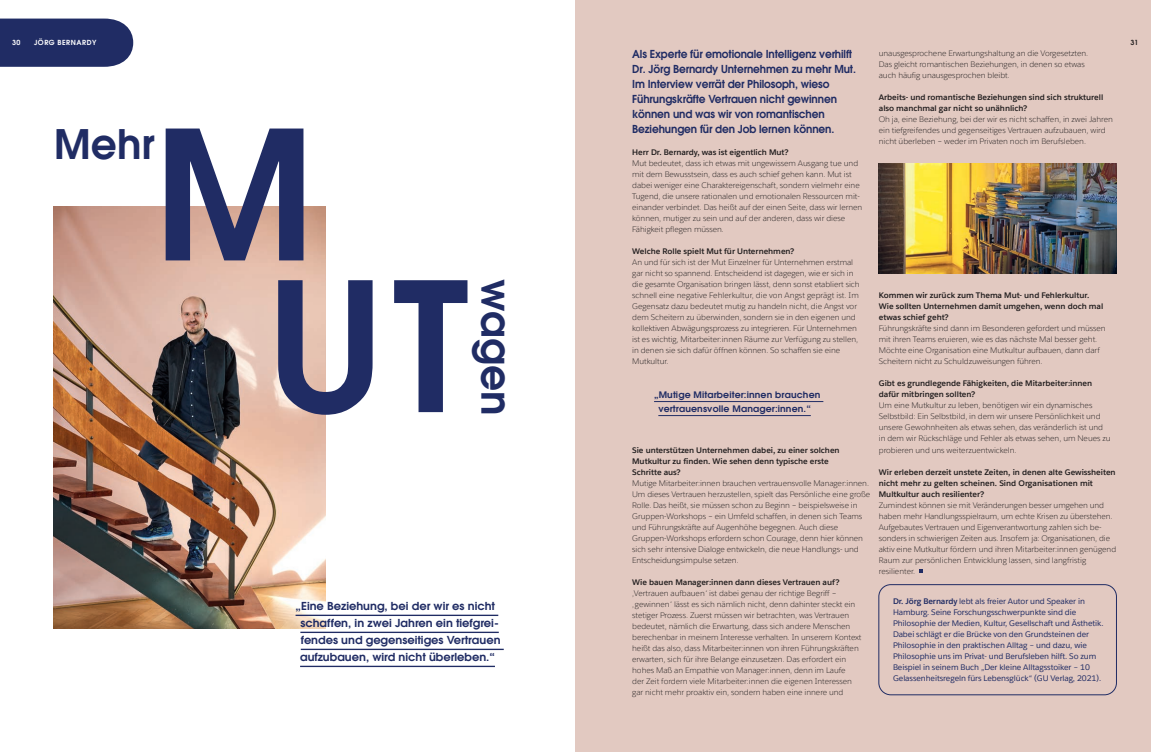
<style>
.page{position:relative;width:1151px;height:752px;background:#fff}
.page>*{position:absolute;margin:0;border:0;box-sizing:border-box;transform-origin:0 0}
.t1{font:600 178.1px/151.5px "Avant Garde";color:#202c64}
.t2{font:600 40.7px "Avant Garde";color:#202c64}
.t3{font:600 11px/15px "Avant Garde";letter-spacing:-.01em;color:#202c64;scale:.96 1}
.t4{font:600 11px/17px "Avant Garde";letter-spacing:-.01em;color:#202c64;text-align:center;scale:1.04 1}
.t5{font:600 9px/14px "Avant Garde";letter-spacing:.015em;color:#202c64;text-align:center;scale:1.04 1}
.t6{font:300 8px/11px "Salesforce Sans";letter-spacing:-.005em;color:#231f20}
.t7{font:700 8px/11px "Salesforce Sans";letter-spacing:-.005em;color:#231f20}
.t8{font:8px/11px "Salesforce Sans";letter-spacing:-.01em;color:#202c64}
.t9{font:600 7px "Avant Garde";letter-spacing:.08em;color:#fff}
.t10{font:600 7px "Avant Garde";color:#231f20}
.s1{font-weight:700}
</style>
<div class="page">
<div style="left:575px;top:0;width:576px;height:751px;background:#e2c9c1"></div>
<div style="left:0;top:19px;width:133px;height:48px;background:#202c64"></div>
<img style="left:53px;top:206px;width:273px;height:422px">
<img style="left:879px;top:163px;width:238px;height:110px">
<hr style="left:296px;top:614px;width:202px;height:1px;background:#202c64">
<hr style="left:300px;top:631px;width:199px;height:1px;background:#202c64">
<hr style="left:301px;top:648px;width:203px;height:1px;background:#202c64">
<hr style="left:300px;top:665px;width:195px;height:1px;background:#202c64">
<div style="left:878px;top:584px;width:239px;height:111px;border:1px solid #202c64;border-radius:12px"></div>
<hr style="left:654px;top:401px;width:169px;height:1px;background:#202c64">
<hr style="left:658px;top:415px;width:153px;height:1px;background:#202c64">
<p class="t9" style="left:34px;top:38px;width:64px">JÖRG BERNARDY</p>
<p class="t9" style="left:12px;top:38px;width:10px">30</p>
<p class="t10" style="left:1130px;top:38px;width:9px">31</p>
<h2 class="t2" style="left:54px;top:118px;width:102px">Mehr</h2>
<h1 class="t1" style="left:268px;top:116px;width:201px;text-indent:-114px">M<br>UT</h1>
<h2 class="t2" style="left:523px;top:278px;width:138px;rotate:90deg">wagen</h2>
<h3 class="t4" style="left:296px;top:597px;width:199px">„Eine Beziehung, bei der wir es nicht schaffen, in zwei Jahren ein tiefgrei&shy;fendes und gegenseitiges Vertrauen aufzubauen, wird nicht überleben.“</h3>
<p class="t3" style="left:632px;top:46px;width:235px">Als Experte für emotionale Intelligenz verhilft Dr. Jörg Bernardy Unternehmen zu mehr Mut.<br>Im Interview verrät der Philosoph, wieso Führungskräfte Vertrauen nicht gewinnen können und was wir von romantischen Beziehungen für den Job lernen können.</p>
<p class="t6" style="left:879px;top:48px;width:211px">unausgesprochene Erwartungshaltung an die Vorgesetzten.<br>Das gleicht romantischen Beziehungen, in denen so etwas auch häufig unausgesprochen bleibt.</p>
<p class="t7" style="left:879px;top:92px;width:226px">Arbeits- und romantische Beziehungen sind sich strukturell also manchmal gar nicht so unähnlich?</p>
<p class="t6" style="left:879px;top:114px;width:235px">Oh ja, eine Beziehung, bei der wir es nicht schaffen, in zwei Jahren ein tiefgreifendes und gegenseitiges Vertrauen aufzubauen, wird nicht überleben – weder im Privaten noch im Berufsleben.</p>
<p class="t7" style="left:632px;top:147px;width:158px">Herr Dr. Bernardy, was ist eigentlich Mut?</p>
<p class="t6" style="left:632px;top:158px;width:232px">Mut bedeutet, dass ich etwas mit ungewissem Ausgang tue und mit dem Bewusstsein, dass es auch schief gehen kann. Mut ist dabei weniger eine Charaktereigenschaft, sondern vielmehr eine Tugend, die unsere rationalen und emotionalen Ressourcen mit&shy;einander verbindet. Das heißt auf der einen Seite, dass wir lernen können, mutiger zu sein und auf der anderen, dass wir diese Fähigkeit pflegen müssen.</p>
<p class="t7" style="left:632px;top:246px;width:164px">Welche Rolle spielt Mut für Unternehmen?</p>
<p class="t6" style="left:632px;top:257px;width:229px">An und für sich ist der Mut Einzelner für Unternehmen erstmal gar nicht so spannend. Entscheidend ist dagegen, wie er sich in die gesamte Organisation bringen lässt, denn sonst etabliert sich schnell eine negative Fehlerkultur, die von Angst geprägt ist. Im Gegensatz dazu bedeutet mutig zu handeln nicht, die Angst vor dem Scheitern zu überwinden, sondern sie in den eige nen und kollektiven Abwägungsprozess zu integrieren. Für Unternehmen ist es wichtig, Mitarbeiter:innen Räume zur Verfügung zu stellen, in denen sie sich dafür öffnen können. So schaffen sie eine Mutkultur.</p>
<p class="t7" style="left:879px;top:290px;width:226px">Kommen wir zurück zum Thema Mut- und Fehlerkultur.<br>Wie sollten Unternehmen damit umgehen, wenn doch mal etwas schief geht?</p>
<p class="t6" style="left:879px;top:323px;width:228px">Führungskräfte sind dann im Besonderen gefordert und müssen mit ihren Teams eruieren, wie es das nächste Mal besser geht.<br>Möchte eine Organisation eine Mutkultur aufbauen, dann darf Scheitern nicht zu Schuldzuweisungen führen.</p>
<p class="t7" style="left:879px;top:378px;width:215px">Gibt es grundlegende Fähigkeiten, die Mitarbeiter:innen dafür mitbringen sollten?</p>
<p class="t6" style="left:879px;top:400px;width:233px">Um eine Mutkultur zu leben, benötigen wir ein dynamisches Selbstbild: Ein Selbstbild, in dem wir unsere Persönlichkeit und unsere Gewohnheiten als etwas sehen, das veränderlich ist und in dem wir Rückschläge und Fehler als etwas sehen, um Neues zu probieren und uns weiterzuentwickeln.</p>
<p class="t7" style="left:879px;top:466px;width:238px">Wir erleben derzeit unstete Zeiten, in denen alte Gewissheiten nicht mehr zu gelten scheinen. Sind Organisationen mit<br>Multkultur auch resilienter?</p>
<p class="t6" style="left:879px;top:499px;width:239px">Zumindest können sie mit Veränderungen besser umgehen und haben mehr Handlungsspielraum, um echte Krisen zu überstehen.<br>Aufgebautes Vertrauen und Eigenverantwortung zahlen sich be - sonders in schwierigen Zeiten aus. Insofern ja: Organisationen, die aktiv eine Mutkultur fördern und ihren Mitarbeiter:innen genügend Raum zur persönlichen Entwicklung lassen, sind langfristig resilienter.</p>
<p class="t5" style="left:654px;top:387px;width:161px">„Mutige Mitarbeiter:innen brauchen vertrauensvolle Manager:innen.“</p>
<p class="t7" style="left:632px;top:444px;width:209px">Sie unterstützen Unternehmen dabei, zu einer solchen<br>Mutkultur zu finden. Wie sehen denn typische erste<br>Schritte aus?</p>
<p class="t6" style="left:632px;top:477px;width:240px">Mutige Mitarbeiter:innen brauchen vertrauensvolle Manager:innen.<br>Um dieses Vertrauen herzustellen, spielt das Persönliche eine große Rolle. Das heißt, sie müssen schon zu Beginn – beispielsweise in Gruppen-Workshops – ein Umfeld schaffen, in denen sich Teams und Führungskräfte auf Augenhöhe begegnen. Auch diese Gruppen- Workshops erfordern schon Courage, denn hier können sich sehr intensive Dialoge entwickeln, die neue Handlungs- und Entscheidungsimpulse setzen.</p>
<p class="t7" style="left:632px;top:576px;width:209px">Wie bauen Manager:innen dann dieses Vertrauen auf?</p>
<p class="t6" style="left:632px;top:587px;width:231px">‚Vertrauen aufbauen‘ ist dabei genau der richtige Begriff – ‚gewinnen‘ lässt es sich nämlich nicht, denn dahinter steckt ein stetiger Prozess. Zuerst müssen wir betrachten, was Vertrauen bedeutet, nämlich die Erwartung, dass sich andere Menschen berechenbar in meinem Interesse verhalten. In unserem Kontext heißt das also, dass Mitarbeiter:innen von ihren Führungskräften erwarten, sich für ihre Belange einzusetzen. Das erfordert ein hohes Maß an Empathie von Manager:innen, denn im Laufe<br>der Zeit fordern viele Mitarbeiter:innen die eigenen Interessen gar nicht mehr proaktiv ein, sondern haben eine innere und</p>
<p class="t8" style="left:893px;top:595px;width:212px"><span class="s1">Dr. Jörg Bernardy</span> lebt als freier Autor und Speaker in Hamburg. Seine Forschungsschwerpunkte sind die Philosophie der Medien, Kultur, Gesellschaft und Ästhetik.<br>Dabei schlägt er die Brücke von den Grundsteinen der Philosophie in den praktischen Alltag – und dazu, wie Philosophie uns im Privat- und Berufsleben hilft. So zum Beispiel in seinem Buch „Der kleine Alltagsstoiker – 10<br>Gelassenheitsregeln fürs Lebensglück“ (GU Verlag, 2021).</p>
</div>
